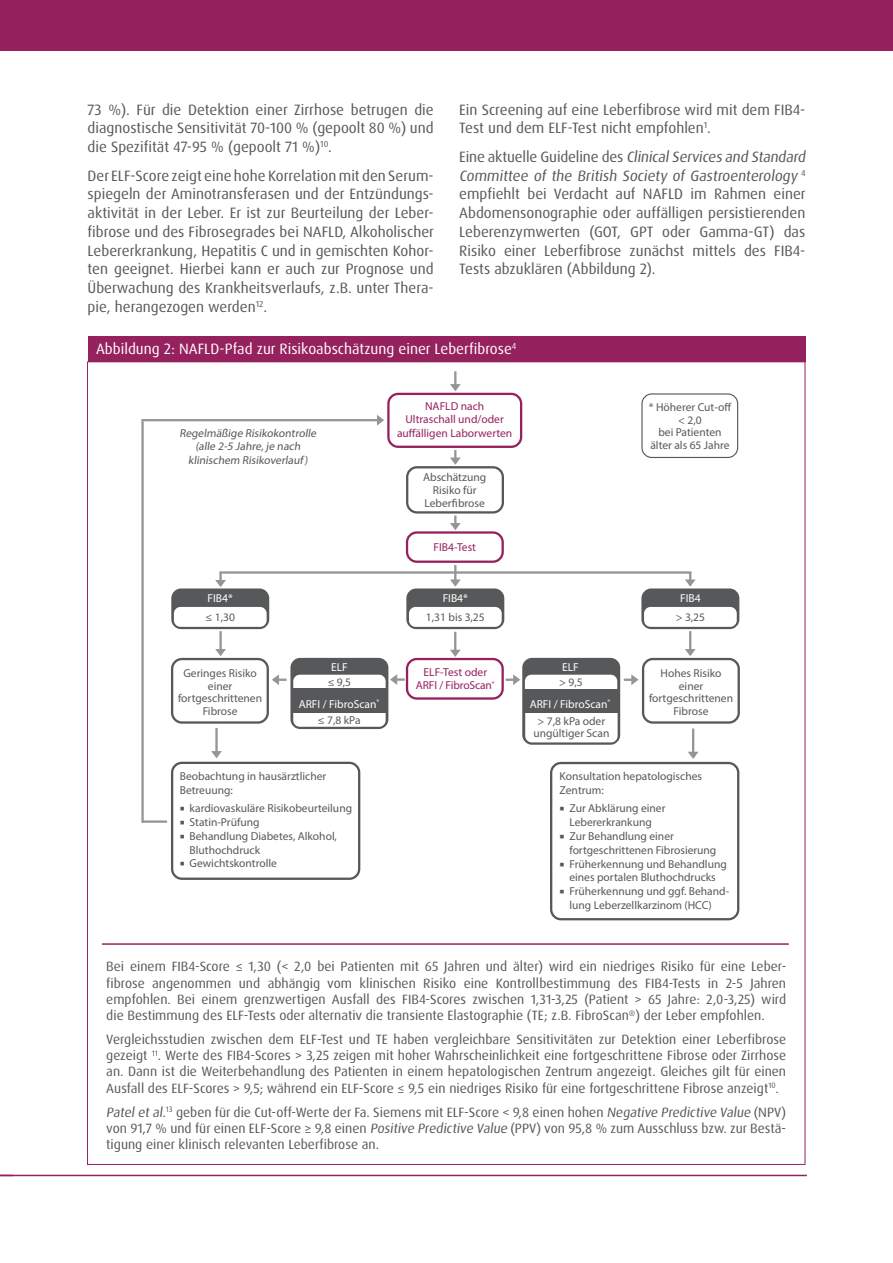
<style>
.page{position:relative;width:893px;height:1263px;background:#fff}
.page>*{position:absolute;margin:0;border:0;box-sizing:border-box;transform-origin:0 0}
.t1{font:15px/18.8px "Dax Pro";color:#57585a;text-align:justify}
.t2{font:15px "Dax Pro";color:#fff}
.t3{font:13.5px/16.2px "Dax Pro";color:#57585a;text-align:justify}
.t4{font:11.55px/13.8px "Myriad Pro";color:#57585a;text-align:center}
.t5{font:11.55px/13.8px "Myriad Pro";color:#96215f;text-align:center}
.t6{font:11.55px/22.6px "Myriad Pro";color:#fff;text-align:center}
.s1{color:#57585a}
</style>
<div class="page">
<div style="left:0;top:0;width:893px;height:51px;background:#96215f"></div>
<hr style="left:0;top:1175px;width:807px;height:1px;background:#96215f">
<div style="left:387px;top:393px;width:135px;height:55px;border:2px solid #96215f;border-radius:10px"></div>
<div style="left:406px;top:466px;width:98px;height:48px;border:2px solid #57585a;border-radius:10px"></div>
<div style="left:406px;top:531px;width:98px;height:32px;border:2px solid #96215f;border-radius:10px"></div>
<div style="left:406px;top:588px;width:98px;height:41px;background:#57585a;border-radius:10px"></div>
<div style="left:409px;top:607px;width:93px;height:20px;background:#fff;border-radius:7px"></div>
<div style="left:406px;top:658px;width:98px;height:42px;border:2px solid #96215f;border-radius:10px"></div>
<div style="left:290px;top:658px;width:98px;height:71px;background:#57585a;border-radius:10px"></div>
<div style="left:293px;top:675px;width:93px;height:20px;background:#fff;border-radius:7px"></div>
<div style="left:291px;top:688px;width:97px;height:9px;background:#57585a"></div>
<div style="left:293px;top:707px;width:93px;height:20px;background:#fff;border-radius:7px"></div>
<div style="left:291px;top:704px;width:97px;height:9px;background:#57585a"></div>
<div style="left:522px;top:658px;width:98px;height:87px;background:#57585a;border-radius:10px"></div>
<div style="left:525px;top:675px;width:92px;height:20px;background:#fff;border-radius:7px"></div>
<div style="left:523px;top:689px;width:96px;height:9px;background:#57585a"></div>
<div style="left:525px;top:707px;width:93px;height:35px;background:#fff;border-radius:7px"></div>
<div style="left:524px;top:704px;width:94px;height:9px;background:#57585a"></div>
<div style="left:171px;top:658px;width:98px;height:66px;border:2px solid #57585a;border-radius:10px"></div>
<div style="left:642px;top:658px;width:98px;height:66px;border:2px solid #57585a;border-radius:10px"></div>
<div style="left:171px;top:762px;width:189px;height:118px;border:2px solid #57585a;border-radius:10px"></div>
<div style="left:550px;top:762px;width:189px;height:158px;border:2px solid #57585a;border-radius:10px"></div>
<div style="left:641px;top:588px;width:98px;height:41px;background:#57585a;border-radius:10px"></div>
<div style="left:644px;top:607px;width:93px;height:20px;background:#fff;border-radius:7px"></div>
<div style="left:171px;top:588px;width:98px;height:41px;background:#57585a;border-radius:10px"></div>
<div style="left:174px;top:607px;width:93px;height:20px;background:#fff;border-radius:7px"></div>
<svg style="left:450px;top:371px;width:11px;height:20px"></svg>
<svg style="left:450px;top:450px;width:11px;height:15px"></svg>
<svg style="left:450px;top:515px;width:11px;height:15px"></svg>
<hr style="left:454px;top:565px;width:2px;height:20px;background:#939598">
<svg style="left:450px;top:579px;width:11px;height:8px"></svg>
<svg style="left:215px;top:574px;width:11px;height:13px"></svg>
<svg style="left:685px;top:572px;width:11px;height:15px"></svg>
<hr style="left:219px;top:571px;width:472px;height:3px;background:#939598">
<hr style="left:454px;top:632px;width:2px;height:23px;background:#939598">
<svg style="left:450px;top:650px;width:11px;height:7px"></svg>
<svg style="left:506px;top:674px;width:14px;height:11px"></svg>
<svg style="left:624px;top:674px;width:14px;height:11px"></svg>
<svg style="left:390px;top:674px;width:15px;height:11px"></svg>
<svg style="left:272px;top:674px;width:15px;height:11px"></svg>
<hr style="left:215px;top:728px;width:3px;height:28px;background:#939598">
<svg style="left:211px;top:751px;width:11px;height:7px"></svg>
<hr style="left:692px;top:728px;width:2px;height:29px;background:#939598">
<svg style="left:688px;top:752px;width:11px;height:7px"></svg>
<hr style="left:142px;top:820px;width:25px;height:3px;background:#939598">
<hr style="left:141px;top:421px;width:3px;height:402px;background:#939598">
<hr style="left:141px;top:419px;width:237px;height:2px;background:#939598">
<svg style="left:377px;top:415px;width:7px;height:11px"></svg>
<div style="left:641px;top:393px;width:97px;height:65px;border:1px solid #57585a;border-radius:10px"></div>
<hr style="left:689px;top:631px;width:2px;height:23px;background:#939598">
<svg style="left:685px;top:649px;width:11px;height:7px"></svg>
<hr style="left:219px;top:631px;width:3px;height:23px;background:#939598">
<svg style="left:215px;top:649px;width:11px;height:7px"></svg>
<div style="left:88px;top:336px;width:717px;height:26px;background:#96215f"></div>
<hr style="left:102px;top:943px;width:687px;height:2px;background:#96215f">
<p class="t1" style="left:88px;top:100px;width:348px">73 %). Für die Detektion einer Zirrhose betrugen die diagnostische Sensitivität 70-100 % (gepoolt 80 %) und die Spezifität 47-95 % (gepoolt 71 %)<sup>10</sup>.</p>
<p class="t1" style="left:88px;top:166px;width:348px">Der ELF-Score zeigt eine hohe Korrelation mit den Serum&shy;spiegeln der Aminotransferasen und der Entzündungs&shy;aktivität in der Leber. Er ist zur Beurteilung der Leber&shy;fibrose und des Fibrosegrades bei NAFLD, Alkoholischer Lebererkrankung, Hepatitis C und in gemischten Kohor&shy;ten geeignet. Hierbei kann er auch zur Prognose und Überwachung des Krankheitsverlaufs, z.B. unter Thera&shy;pie, herangezogen werden<sup>12</sup>.</p>
<p class="t1" style="left:459px;top:100px;width:348px">Ein Screening auf eine Leberfibrose wird mit dem FIB4-<br>Test und dem ELF-Test nicht empfohlen<sup>1</sup>.</p>
<p class="t1" style="left:459px;top:147px;width:350px;text-align:left">E i n e a kt u e l l e G u i d e l i n e d es ClinicalServices and Standard Committee of the British Society of Gastroenterology <sup>4 </sup>empfiehlt bei Verdacht auf NAFLD im Rahmen einer Abdomensonographie oder auffälligen persistierenden Leberenzymwerten (GOT, GPT oder Gamma-GT) das Risiko einer Leberfibrose zunächst mittels des FIB4- Tests abzuklären (Abbildung 2).</p>
<p class="t2" style="left:96px;top:340px;width:422px">Abbildung 2: NAFLD-Pfad zur Risikoabschätzung einer Leberfibrose<sup>4</sup></p>
<p class="t4" style="left:179px;top:426px;width:140px">Regelmäßige Risikokontrolle (alle 2-5 Jahre,je nach klinischem Risikoverlauf)</p>
<p class="t6" style="left:208px;top:587px;width:27px">FIB4*</p>
<p class="t4" style="left:206px;top:610px;width:31px">≤ 1,30</p>
<p class="t5" style="left:397px;top:399px;width:117px">NAFLD nach<br>Ultraschall und/oder auffälligen Laborwerten</p>
<p class="t4" style="left:423px;top:471px;width:65px;line-height:12.6px">Abschätzung<br>Risiko für<br>Leberfibrose</p>
<p class="t5" style="left:434px;top:540px;width:44px">FIB4-Test</p>
<p class="t6" style="left:443px;top:587px;width:27px">FIB4*</p>
<p class="t4" style="left:426px;top:610px;width:60px">1,31 bis 3,25</p>
<p class="t4" style="left:649px;top:401px;width:84px;line-height:12.6px">* Höherer Cut-off &lt; 2,0<br>bei Patienten älter als 65 Jahre</p>
<p class="t6" style="left:680px;top:587px;width:22px">FIB4</p>
<p class="t4" style="left:676px;top:610px;width:31px">&gt; 3,25</p>
<p class="t6" style="left:331px;top:655px;width:18px">ELF</p>
<p class="t6" style="left:299px;top:670px;width:82px"><span class="s1">≤ 9,5<br></span>ARFI / FibroScan<sup>®</sup></p>
<p class="t4" style="left:318px;top:713px;width:44px">≤ 7,8 kPa</p>
<p class="t6" style="left:562px;top:655px;width:18px">ELF</p>
<p class="t6" style="left:530px;top:670px;width:82px"><span class="s1">&gt; 9,5<br></span>ARFI / FibroScan<sup>®</sup></p>
<p class="t4" style="left:533px;top:714px;width:78px;line-height:12.6px">&gt; 7,8 kPa oder ungültiger Scan</p>
<p class="t5" style="left:416px;top:665px;width:80px">ELF-Test oder<br>ARFI / FibroScan<sup>®</sup></p>
<p class="t4" style="left:178px;top:666px;width:86px;line-height:12.6px">Geringes Risiko einer fortgeschrittenen<br>Fibrose</p>
<p class="t4" style="left:649px;top:666px;width:86px;line-height:12.6px">Hohes Risiko einer fortgeschrittenen<br>Fibrose</p>
<p class="t4" style="left:180px;top:769px;width:148px;text-align:left">Beobachtung in hausärztlicher<br>Betreuung:</p>
<p class="t4" style="left:190px;top:801px;width:164px;text-align:left">kardiovaskuläre Risikobeurteilung<br>Statin-Prüfung<br>Behandlung Diabetes, Alkohol,<br>Bluthochdruck<br>Gewichtskontrolle</p>
<p class="t4" style="left:560px;top:769px;width:144px;text-align:left">Konsultation hepatologisches<br>Zentrum:</p>
<p class="t4" style="left:569px;top:801px;width:161px;text-align:left">Zur Abklärung einer<br>Lebererkrankung<br>Zur Behandlung einer fortgeschrittenen Fibrosierung<br>Früherkennung und Behandlung eines portalen Bluthochdrucks<br>Früherkennung und ggf. Behand&shy;lung Leberzellkarzinom (HCC)</p>
<p class="t3" style="left:106px;top:959px;width:681px">Bei einem FIB4-Score ≤ 1,30 (&lt; 2,0 bei Patienten mit 65 Jahren und älter) wird ein niedriges Risiko für eine Leber&shy;fibrose angenommen und abhängig vom klinischen Risiko eine Kontrollbestimmung des FIB4-Tests in 2-5 Jahren empfohlen. Bei einem grenzwertigen Ausfall des FIB4-Scores zwischen 1,31-3,25 (Patient &gt; 65 Jahre: 2,0-3,25) wird die Bestimmung des ELF-Tests oder alternativ die transiente Elastographie (TE; z.B. FibroScan<sup>®</sup>) der Leber empfohlen.</p>
<p class="t3" style="left:106px;top:1031px;width:681px">Vergleichsstudien zwischen dem ELF-Test und TE haben vergleichbare Sensitivitäten zur Detektion einer Leberfibrose gezeigt <sup>11</sup>. Werte des FIB4-Scores &gt; 3,25 zeigen mit hoher Wahrscheinlichkeit eine fortgeschrittene Fibrose oder Zirrhose an. Dann ist die Weiterbehandlung des Patienten in einem hepatologischen Zentrum angezeigt. Gleiches gilt für einen Ausfall des ELF-Scores &gt; 9,5; während ein ELF-Score ≤ 9,5 ein niedriges Risiko für eine fortgeschrittene Fibrose anzeigt<sup>10</sup>.</p>
<p class="t3" style="left:106px;top:1104px;width:681px">Patel et al.<sup>13</sup> geben für die Cut-off-Werte der Fa. Siemens mit ELF-Score &lt; 9,8 einen hohen Negative Predictive Value (NPV) von 91,7 % und für einen ELF-Score ≥ 9,8 einen Positive Predictive Value (PPV) von 95,8 % zum Ausschluss bzw. zur Bestä&shy;tigung einer klinisch relevanten Leberfibrose an.</p>
</div>
